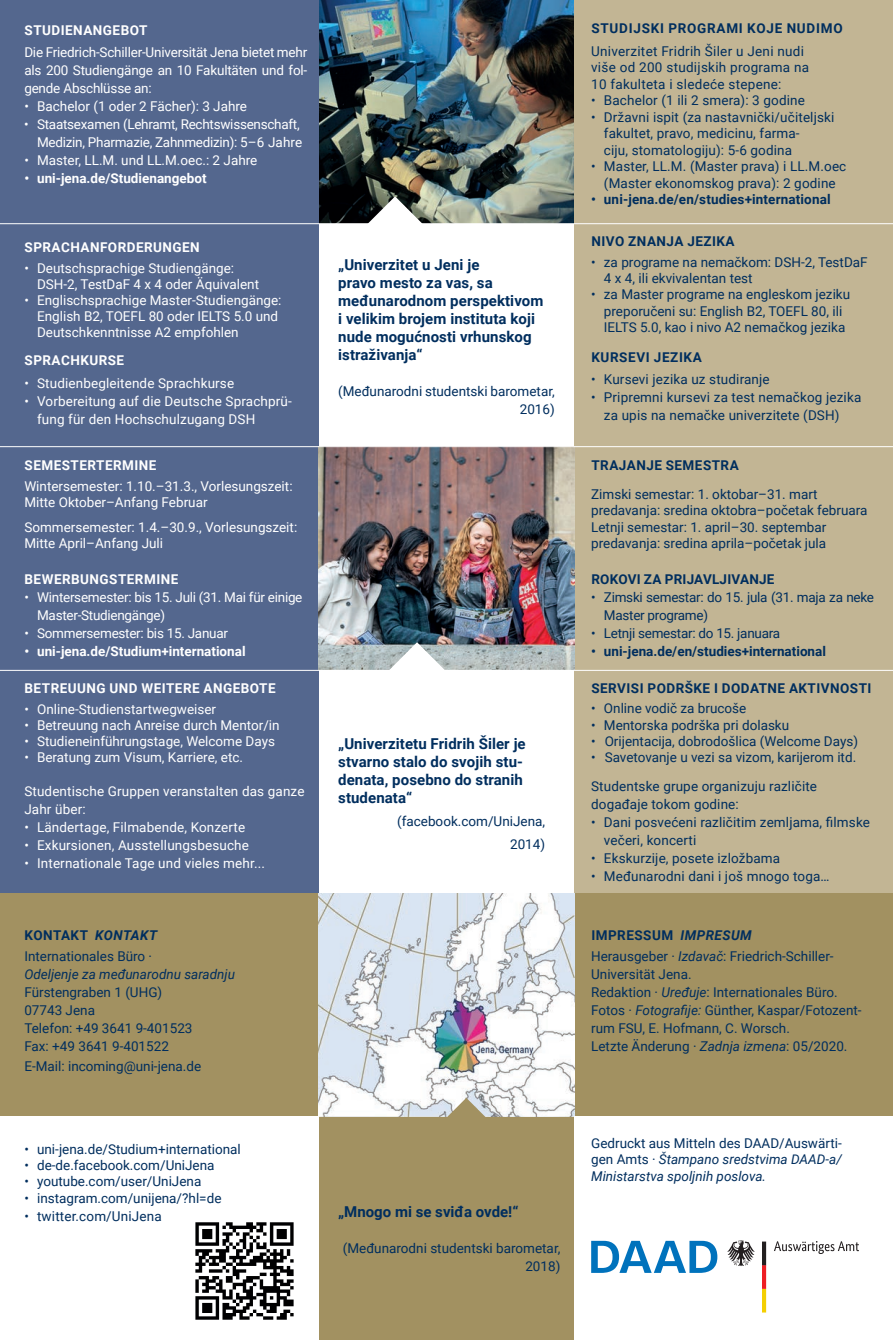
<style>
.page{position:relative;width:893px;height:1340px;background:#fff}
.page>*{position:absolute;margin:0;border:0;box-sizing:border-box;transform-origin:0 0}
.t1{font:700 15px/18px "Roboto";letter-spacing:.005em;color:#002e5e}
.t2{font:13.5px/18px "Roboto";color:#002e5e}
.t3{font:13.5px/16.2px "Roboto";color:#fff}
.t4{font:13.5px/18px "Roboto";letter-spacing:-.02em;color:#fff;text-align:right}
.t5{font:italic 13.5px/16.2px "Roboto";color:#002e5e;text-align:justify}
.t6{font:700 13.5px "Roboto";letter-spacing:.035em;color:#fff}
.t7{font:13.5px/16.5px "Roboto";letter-spacing:.02em;color:#002e5e}
.t8{font:13.5px/18px "Roboto";letter-spacing:-.02em;color:#002e5e}
.t9{font:700 13.5px "Roboto";letter-spacing:.035em;color:#002e5e}
.t10{font:700 13.5px "Roboto";color:#fff}
.t11{font:700 13.5px "Roboto";letter-spacing:.01em;color:#002e5e}
.t12{font:700 13.5px "Roboto";color:#002e5e}
.t13{font:700 13.5px "Roboto";letter-spacing:.055em;color:#002e5e}
.t14{font:700 13.5px "Roboto";letter-spacing:.015em;color:#002e5e}
.s1{font-weight:700}
.s2{font-weight:700;font-style:italic}
.s3{font-style:italic}
.s4{font-style:normal}
</style>
<div class="page">
<img style="left:319px;top:0;width:255px;height:223px">
<div style="left:0;top:0;width:319px;height:893px;background:#54678e"></div>
<div style="left:574px;top:0;width:319px;height:893px;background:#c2b594"></div>
<svg style="left:348px;top:196px;width:82px;height:27px"></svg>
<img style="left:319px;top:447px;width:255px;height:223px">
<svg style="left:370px;top:642px;width:82px;height:28px"></svg>
<hr style="left:0;top:446px;width:893px;height:1px;background:#fff">
<hr style="left:0;top:670px;width:893px;height:1px;background:#fff">
<hr style="left:0;top:223px;width:893px;height:1px;background:#fff">
<div style="left:317px;top:1110px;width:266px;height:229px;background:#a29161"></div>
<div style="left:0;top:893px;width:319px;height:238px;background:#a29161"></div>
<div style="left:574px;top:893px;width:319px;height:234px;background:#a29161"></div>
<img style="left:319px;top:893px;width:255px;height:223px">
<div style="left:574px;top:1116px;width:319px;height:223px;background:#fff"></div>
<div style="left:0;top:1116px;width:319px;height:223px;background:#fff"></div>
<svg style="left:591px;top:1240px;width:126px;height:32px"></svg>
<svg style="left:774px;top:1241px;width:85px;height:12px"></svg>
<svg style="left:727px;top:1240px;width:28px;height:26px"></svg>
<svg style="left:762px;top:1241px;width:4px;height:71px"></svg>
<svg style="left:419px;top:1097px;width:82px;height:20px"></svg>
<img style="left:195px;top:1222px;width:99px;height:98px">
<p class="t6" style="left:25px;top:21px;width:124px">STUDIENANGEBOT</p>
<p class="t3" style="left:24px;top:43px;width:284px;line-height:18px;text-align:justify">Die Friedrich-Schiller-Universität Jena bietet mehr als 200 Studiengänge an 10 Fakultäten und fol&shy;gende Abschlüsse an:</p>
<p class="t3" style="left:24px;top:98px;width:224px">• Bachelor (1 oder 2 Fächer): 3 Jahre</p>
<p class="t4" style="left:24px;top:115px;width:280px">• Staatsexamen (Lehramt, Rechtswissenschaft,<br>Medizin, Pharmazie, Zahnmedizin): 5–6 Jahre</p>
<p class="t3" style="left:24px;top:152px;width:235px">• Master, LL.M. und LL.M.oec.: 2 Jahre</p>
<p class="t10" style="left:24px;top:169px;width:184px">• uni-jena.de/Studienangebot</p>
<p class="t6" style="left:25px;top:238px;width:177px">SPRACHANFORDERUNGEN</p>
<p class="t3" style="left:37px;top:259px;width:223px;text-indent:-13px">• Deutschsprachige Studiengänge:<br>DSH-2, TestDaF 4 x 4 oder Äquivalent</p>
<p class="t3" style="left:37px;top:291px;width:246px;text-indent:-13px">• Englischsprachige Master-Studiengänge:<br>English B2, TOEFL 80 oder IELTS 5.0 und<br>Deutschkenntnisse A2 empfohlen</p>
<p class="t6" style="left:25px;top:351px;width:101px">SPRACHKURSE</p>
<p class="t3" style="left:24px;top:374px;width:211px">• Studienbegleitende Sprachkurse</p>
<p class="t3" style="left:37px;top:391px;width:256px;line-height:18px;text-indent:-13px">• Vorbereitung auf die Deutsche Sprachprü&shy;fung für den Hochschulzugang DSH</p>
<p class="t6" style="left:25px;top:455px;width:133px">SEMESTERTERMINE</p>
<p class="t3" style="left:24px;top:477px;width:270px">Wintersemester: 1.10.–31.3., Vorlesungszeit:<br>Mitte Oktober–Anfang Februar</p>
<p class="t3" style="left:24px;top:518px;width:274px">Sommersemester: 1.4.–30.9., Vorlesungszeit:<br>Mitte April–Anfang Juli</p>
<p class="t6" style="left:25px;top:569px;width:155px">BEWERBUNGSTERMINE</p>
<p class="t4" style="left:37px;top:587px;width:267px;text-align:left;text-indent:-13px">• Wintersemester: bis 15. Juli (31. Mai für einige<br>Master-Studiengänge)</p>
<p class="t4" style="left:24px;top:623px;width:205px">• Sommersemester: bis 15. Januar</p>
<p class="t10" style="left:24px;top:641px;width:223px">• uni-jena.de/Studium+international</p>
<p class="t6" style="left:25px;top:678px;width:253px">BETREUUNG UND WEITERE ANGEBOTE</p>
<p class="t3" style="left:24px;top:700px;width:193px">• Online-Studienstartwegweiser</p>
<p class="t3" style="left:24px;top:716px;width:257px">• Betreuung nach Anreise durch Mentor/in</p>
<p class="t3" style="left:24px;top:732px;width:252px">• Studieneinführungstage, Welcome Days</p>
<p class="t3" style="left:24px;top:748px;width:220px">• Beratung zum Visum, Karriere, etc.</p>
<p class="t3" style="left:24px;top:782px;width:282px;line-height:18px">Studentische Gruppen veranstalten das ganze<br>Jahr über:</p>
<p class="t3" style="left:24px;top:819px;width:222px">• Ländertage, Filmabende, Konzerte</p>
<p class="t3" style="left:24px;top:837px;width:226px">• Exkursionen, Ausstellungsbesuche</p>
<p class="t3" style="left:24px;top:855px;width:242px">• Internationale Tage und vieles mehr...</p>
<p class="t2" style="left:24px;top:924px;width:134px;line-height:21px"><span class="s1">KONTAKT</span> <span class="s2">KONTAKT<br></span>Internationales Büro ·</p>
<p class="t5" style="left:24px;top:965px;width:212px">Odeljenje za međunarodnu saradnju</p>
<p class="t2" style="left:24px;top:982px;width:170px">Fürstengraben 1 (UHG)<br>07743 Jena<br>Telefon: +49 3641 9-401523<br>Fax: +49 3641 9-401522</p>
<p class="t2" style="left:24px;top:1056px;width:178px">E-Mail: incoming@uni-jena.de</p>
<p class="t1" style="left:338px;top:255px;width:207px">„Univerzitet u Jeni je<br>pravo mesto za vas, sa međunarodnom perspektivom i velikim brojem instituta koji nude mogućnosti vrhunskog istraživanja“</p>
<p class="t2" style="left:338px;top:381px;width:218px;text-align:right">(Međunarodni studentski barometar,<br>2016)</p>
<p class="t1" style="left:338px;top:733px;width:189px">„Univerzitetu Fridrih Šiler je stvarno stalo do svojih stu&shy;denata, posebno do stranih studenata“</p>
<p class="t2" style="left:397px;top:810px;width:149px;line-height:22.2px;text-align:right">(facebook.com/UniJena,<br>2014)</p>
<p class="t2" style="left:24px;top:1139px;width:218px">• uni-jena.de/Studium+international</p>
<p class="t2" style="left:24px;top:1155px;width:192px">• de-de.facebook.com/UniJena</p>
<p class="t2" style="left:24px;top:1172px;width:179px">• youtube.com/user/UniJena</p>
<p class="t2" style="left:24px;top:1188px;width:199px">• instagram.com/unijena/?hl=de</p>
<p class="t2" style="left:24px;top:1206px;width:139px">• twitter.com/UniJena</p>
<p class="t1" style="left:338px;top:1202px;width:182px">„Mnogo mi se sviđa ovde!“</p>
<p class="t2" style="left:343px;top:1238px;width:219px;text-align:right">(Međunarodni studentski barometar,<br>2018)</p>
<p class="t13" style="left:591px;top:19px;width:253px">STUDIJSKI PROGRAMI KOJE NUDIMO</p>
<p class="t7" style="left:591px;top:42px;width:219px">Univerzitet Fridrih Šiler u Jeni nudi više od 200 studijskih programa na<br>10 fakulteta i sledeće stepene:</p>
<p class="t2" style="left:591px;top:91px;width:215px">• Bachelor (1 ili 2 smera): 3 godine</p>
<p class="t2" style="left:604px;top:108px;width:232px;line-height:16.5px;text-indent:-13px">• Državni ispit (za nastavnički/učiteljski fakultet, pravo, medicinu, farma-<br>ciju, stomatologiju): 5-6 godina</p>
<p class="t2" style="left:591px;top:158px;width:257px;line-height:16.5px;text-align:center">• Master, LL.M. (Master prava) i LL.M.oec (Master ekonomskog prava): 2 godine</p>
<p class="t11" style="left:591px;top:190px;width:241px">• uni-jena.de/en/studies+international</p>
<p class="t9" style="left:591px;top:232px;width:145px">NIVO ZNANJA JEZIKA</p>
<p class="t2" style="left:604px;top:253px;width:265px;line-height:16.2px;text-indent:-13px">• za programe na nemačkom: DSH-2, TestDaF<br>4 x 4, ili ekvivalentan test</p>
<p class="t2" style="left:591px;top:286px;width:261px;line-height:16.2px;text-align:center">• za Master programe na engleskom jeziku preporučeni su: English B2, TOEFL 80, ili<br>IELTS 5.0, kao i nivo A2 nemačkog jezika</p>
<p class="t9" style="left:591px;top:347px;width:112px">KURSEVI JEZIKA</p>
<p class="t2" style="left:591px;top:370px;width:180px">• Kursevi jezika uz studiranje</p>
<p class="t2" style="left:604px;top:388px;width:259px;text-indent:-13px">• Pripremni kursevi za test nemačkog jezika za upis na nemačke univerzitete (DSH)</p>
<p class="t9" style="left:591px;top:455px;width:149px">TRAJANJE SEMESTRA</p>
<p class="t2" style="left:591px;top:486px;width:278px;line-height:16.2px">Zimski semestar: 1. oktobar–31. mart predavanja: sredina oktobra–početak februara Letnji semestar: 1. april–30. septembar predavanja: sredina aprila–početak jula</p>
<p class="t14" style="left:591px;top:569px;width:185px">ROKOVI ZA PRIJAVLJIVANJE</p>
<p class="t8" style="left:604px;top:587px;width:272px;text-indent:-13px">• Zimski semestar: do 15. jula (31. maja za neke<br>Master programe)</p>
<p class="t8" style="left:591px;top:623px;width:190px">• Letnji semestar: do 15. januara</p>
<p class="t12" style="left:591px;top:641px;width:236px">• uni-jena.de/en/studies+international</p>
<p class="t9" style="left:591px;top:678px;width:282px">SERVISI PODRŠKE I DODATNE AKTIVNOSTI</p>
<p class="t2" style="left:591px;top:699px;width:157px">• Online vodič za brucoše</p>
<p class="t2" style="left:591px;top:715px;width:200px">• Mentorska podrška pri dolasku</p>
<p class="t2" style="left:591px;top:731px;width:268px">• Orijentacija, dobrodošlica (Welcome Days)</p>
<p class="t2" style="left:591px;top:742px;width:267px;line-height:28.5px">• Savetovanje u vezi sa vizom, karijerom itd.<br>Studentske grupe organizuju različite</p>
<p class="t2" style="left:591px;top:794px;width:149px">događaje tokom godine:</p>
<p class="t2" style="left:604px;top:812px;width:268px;text-indent:-13px">• Dani posvećeni različitim zemljama, filmske večeri, koncerti</p>
<p class="t2" style="left:591px;top:848px;width:190px">• Ekskurzije, posete izložbama</p>
<p class="t2" style="left:591px;top:866px;width:240px">• Međunarodni dani i još mnogo toga…</p>
<p class="t2" style="left:591px;top:924px;width:244px;line-height:21px"><span class="s1">IMPRESSUM</span> <span class="s2">IMPRESUM<br></span>Herausgeber · <span class="s3">Izdavač</span>: Friedrich-Schiller-</p>
<p class="t2" style="left:591px;top:964px;width:272px">Universität Jena.<br>Redaktion · <span class="s3">Uređuje</span>: Internationales Büro.<br>Fotos · <span class="s3">Fotografije:</span> Günther, Kaspar/Fotozent&shy;rum FSU, E. Hofmann, C. Worsch.<br>Letzte Änderung · <span class="s3">Zadnja izmena</span>: 05/2020.</p>
<p class="t5" style="left:591px;top:1134px;width:252px"><span class="s4">Gedruckt aus Mitteln des DAAD/Auswärti&shy;gen Amts ·</span> Štampano sredstvima DAAD-a/ Ministarstva spoljnih poslova.</p>
</div>
